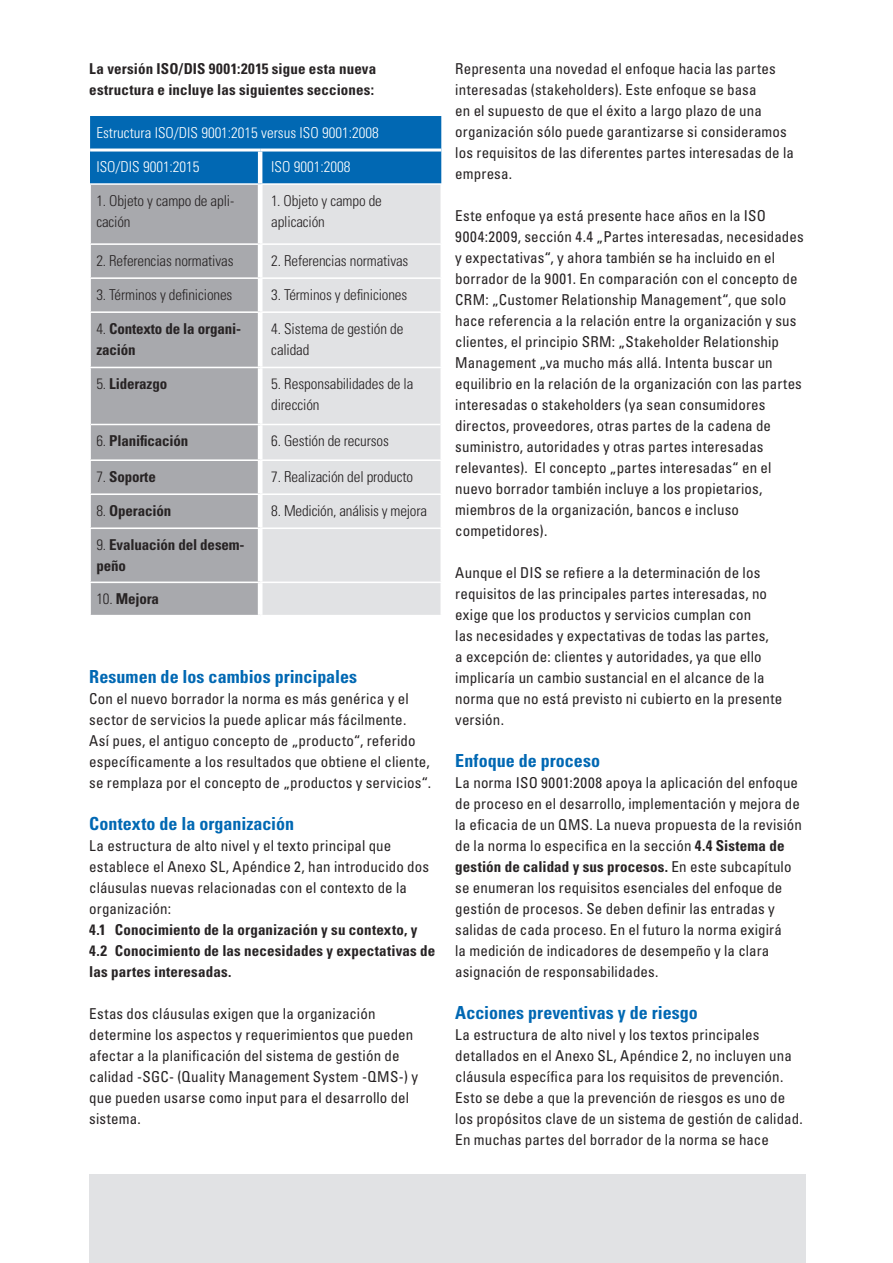
<style>
.page{position:relative;width:893px;height:1263px;background:#fff}
.page>*{position:absolute;margin:0;border:0;box-sizing:border-box;transform-origin:0 0}
.t1{font:700 condensed 18px "Univers LT Std";color:#0168b3}
.t2{font:condensed 15px/21px "Univers LT Std";letter-spacing:.01em;color:#272324}
.t3{font:700 condensed 15px/21px "Univers LT Std";letter-spacing:.005em;color:#272324}
.t4{font:300 condensed 15px/21px "Univers LT Std";letter-spacing:-.01em;color:#272324}
.t5{font:300 condensed 15px/21px "Univers LT Std";letter-spacing:-.01em;color:#231f20}
.t6{font:300 condensed 15px "Univers LT Std";color:#fff}
.s1{color:#231f20}
.s2{font-weight:300}
.s3{font-weight:700}
</style>
<div class="page">
<div style="left:89px;top:1174px;width:716px;height:89px;background:#e1e2e4"></div>
<div style="left:90px;top:116px;width:351px;height:67px;background:#0168b3"></div>
<div style="left:90px;top:150px;width:170px;height:34px;background:#0168b3"></div>
<div style="left:91px;top:185px;width:167px;height:430px;background:#a8a9ad"></div>
<div style="left:263px;top:185px;width:177px;height:430px;background:#e1e2e4"></div>
<hr style="left:89px;top:243px;width:171px;height:2px;background:#fff">
<hr style="left:260px;top:243px;width:182px;height:2px;background:#fff">
<hr style="left:89px;top:277px;width:171px;height:2px;background:#fff">
<hr style="left:260px;top:277px;width:182px;height:2px;background:#fff">
<hr style="left:89px;top:311px;width:171px;height:2px;background:#fff">
<hr style="left:260px;top:311px;width:182px;height:2px;background:#fff">
<hr style="left:89px;top:367px;width:171px;height:1px;background:#fff">
<hr style="left:260px;top:367px;width:182px;height:1px;background:#fff">
<hr style="left:89px;top:459px;width:171px;height:2px;background:#fff">
<hr style="left:260px;top:459px;width:182px;height:2px;background:#fff">
<hr style="left:89px;top:493px;width:171px;height:2px;background:#fff">
<hr style="left:260px;top:493px;width:182px;height:2px;background:#fff">
<hr style="left:89px;top:527px;width:171px;height:2px;background:#fff">
<hr style="left:260px;top:527px;width:182px;height:2px;background:#fff">
<hr style="left:89px;top:581px;width:171px;height:2px;background:#fff">
<hr style="left:260px;top:581px;width:182px;height:2px;background:#fff">
<hr style="left:258px;top:152px;width:4px;height:31px;background:#fff">
<hr style="left:90px;top:149px;width:170px;height:3px;background:#fff">
<hr style="left:260px;top:149px;width:181px;height:3px;background:#fff">
<hr style="left:89px;top:183px;width:171px;height:2px;background:#fff">
<hr style="left:91px;top:424px;width:169px;height:1px;background:#fff">
<hr style="left:260px;top:424px;width:180px;height:1px;background:#fff">
<p class="t3" style="left:89px;top:58px;width:288px">La versión ISO/DIS 9001:2015 sigue esta nueva estructura e incluye las siguientes secciones:</p>
<p class="t6" style="left:96px;top:124px;width:284px">Estructura ISO/DIS 9001:2015 versus ISO 9001:2008</p>
<p class="t6" style="left:96px;top:158px;width:105px">ISO/DIS 9001:2015</p>
<p class="t6" style="left:271px;top:158px;width:81px">ISO 9001:2008</p>
<p class="t4" style="left:96px;top:190px;width:139px">1. Objeto y campo de apli&shy;cación</p>
<p class="t4" style="left:271px;top:190px;width:112px"><span class="s1">1.</span> Objeto y campo de aplicación</p>
<p class="t4" style="left:96px;top:250px;width:139px">2. Referencias normativas</p>
<p class="t4" style="left:271px;top:250px;width:139px"><span class="s1">2.</span> Referencias normativas</p>
<p class="t4" style="left:96px;top:284px;width:138px">3. Términos y definiciones</p>
<p class="t4" style="left:271px;top:284px;width:137px"><span class="s1">3.</span> Términos y definiciones</p>
<p class="t3" style="left:96px;top:318px;width:146px"><span class="s2">4.</span> Contexto de la organi&shy;zación</p>
<p class="t5" style="left:271px;top:318px;width:134px">4. Sistema de gestión de calidad</p>
<p class="t3" style="left:96px;top:374px;width:72px"><span class="s2">5.</span> Liderazgo</p>
<p class="t5" style="left:271px;top:374px;width:144px">5. Responsabilidades de la dirección</p>
<p class="t3" style="left:96px;top:431px;width:94px"><span class="s2">6.</span> Planificación</p>
<p class="t5" style="left:271px;top:431px;width:119px">6. Gestión de recursos</p>
<p class="t3" style="left:96px;top:466px;width:61px"><span class="s2">7.</span> Soporte</p>
<p class="t5" style="left:271px;top:466px;width:143px">7. Realización del producto</p>
<p class="t3" style="left:96px;top:500px;width:77px"><span class="s2">8.</span> Operación</p>
<p class="t5" style="left:271px;top:500px;width:157px">8. Medición, análisis y mejora</p>
<p class="t3" style="left:96px;top:534px;width:150px"><span class="s2">9.</span> Evaluación del desem&shy;peño</p>
<p class="t3" style="left:96px;top:588px;width:64px"><span class="s2">10.</span> Mejora</p>
<p class="t1" style="left:89px;top:666px;width:269px">Resumen de los cambios principales</p>
<p class="t2" style="left:89px;top:688px;width:343px">Con el nuevo borrador la norma es más genérica y el sector de servicios la puede aplicar más fácilmente.<br>Así pues, el antiguo concepto de „producto“, referido específicamente a los resultados que obtiene el cliente, se remplaza por el concepto de „productos y servicios“.</p>
<p class="t1" style="left:89px;top:813px;width:206px">Contexto de la organización</p>
<p class="t2" style="left:89px;top:835px;width:341px">La estructura de alto nivel y el texto principal que establece el Anexo SL, Apéndice 2, han introducido dos cláusulas nuevas relacionadas con el contexto de la organización:</p>
<p class="t3" style="left:89px;top:919px;width:348px">4.1 Conocimiento de la organización y su contexto, y<br>4.2 Conocimiento de las necesidades y expectativas de las partes interesadas.</p>
<p class="t2" style="left:89px;top:1003px;width:330px">Estas dos cláusulas exigen que la organización determine los aspectos y requerimientos que pueden afectar a la planificación del sistema de gestión de calidad -SGC- (Quality Management System -QMS-) y que pueden usarse como input para el desarrollo del sistema.</p>
<p class="t2" style="left:455px;top:58px;width:340px">Representa una novedad el enfoque hacia las partes interesadas (stakeholders). Este enfoque se basa<br>en el supuesto de que el éxito a largo plazo de una organización sólo puede garantizarse si consideramos los requisitos de las diferentes partes interesadas de la empresa.</p>
<p class="t2" style="left:455px;top:205px;width:350px">Este enfoque ya está presente hace años en la ISO 9004:2009, sección 4.4 „Partes interesadas, necesidades y expectativas“, y ahora también se ha incluido en el borrador de la 9001. En comparación con el concepto de CRM: „Customer Relationship Management“, que solo hace referencia a la relación entre la organización y sus clientes, el principio SRM: „Stakeholder Relationship Management „va mucho más allá. Intenta buscar un equilibrio en la relación de la organización con las partes interesadas o stakeholders (ya sean consumidores directos, proveedores, otras partes de la cadena de suministro, autoridades y otras partes interesadas relevantes). El concepto „partes interesadas“ en el nuevo borrador también incluye a los propietarios, miembros de la organización, bancos e incluso competidores).</p>
<p class="t2" style="left:455px;top:562px;width:328px">Aunque el DIS se refiere a la determinación de los requisitos de las principales partes interesadas, no exige que los productos y servicios cumplan con<br>las necesidades y expectativas de todas las partes,<br>a excepción de: clientes y autoridades, ya que ello implicaría un cambio sustancial en el alcance de la norma que no está previsto ni cubierto en la presente versión.</p>
<p class="t1" style="left:455px;top:750px;width:146px">Enfoque de proceso</p>
<p class="t2" style="left:455px;top:772px;width:348px">La norma ISO 9001:2008 apoya la aplicación del enfoque de proceso en el desarrollo, implementación y mejora de la eficacia de un QMS. La nueva propuesta de la revisión de la norma lo especifica en la sección <span class="s3">4.4 Sistema de gestión de calidad y sus procesos.</span> En este subcapítulo se enumeran los requisitos esenciales del enfoque de gestión de procesos. Se deben definir las entradas y salidas de cada proceso. En el futuro la norma exigirá<br>la medición de indicadores de desempeño y la clara asignación de responsabilidades.</p>
<p class="t1" style="left:455px;top:1002px;width:244px">Acciones preventivas y de riesgo</p>
<p class="t2" style="left:455px;top:1024px;width:349px">La estructura de alto nivel y los textos principales detallados en el Anexo SL, Apéndice 2, no incluyen una cláusula específica para los requisitos de prevención.<br>Esto se debe a que la prevención de riesgos es uno de los propósitos clave de un sistema de gestión de calidad.<br>En muchas partes del borrador de la norma se hace</p>
</div>
